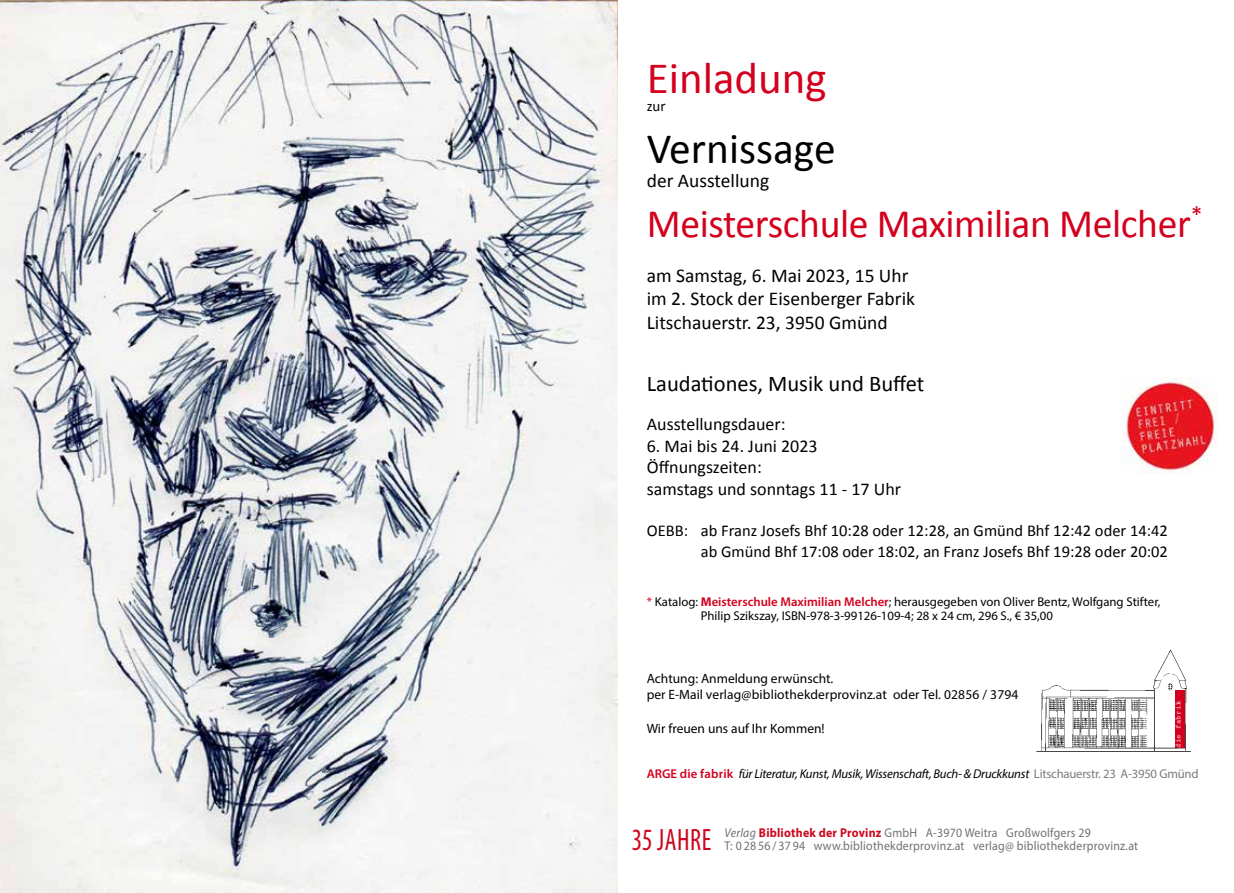
<style>
.page{position:relative;width:1234px;height:893px;background:#fff}
.page>*{position:absolute;margin:0;border:0;box-sizing:border-box;transform-origin:0 0}
.t1{font:45px "Calibri";color:#d3011e}
.t2{font:43.5px "Calibri";color:#000}
.t3{font:40.5px "Calibri";letter-spacing:-.01em;color:#d3011e}
.t4{font:condensed 31.05px "Myriad Pro";letter-spacing:.02em;color:#cd071e;scale:.87 1}
.t5{font:22.5px "Calibri";color:#000}
.t6{font:19.5px/23.4px "Calibri";color:#000}
.t7{font:18px/21.6px "Calibri";color:#000}
.t8{font:16.5px/21.6px "Calibri";color:#000;text-align:right}
.t9{font:15px "Calibri";color:#000}
.t10{font:13.5px/16.2px "Myriad Pro";color:#000}
.t11{font:12.75px/13.5px "Myriad Pro";color:#000}
.t12{font:12.75px "Myriad Pro";letter-spacing:.02em;color:#707172;scale:.93 1}
.t13{font:italic 12.75px "Myriad Pro";letter-spacing:-.02em;color:#000}
.t14{font:700 7.35px "Prestige Elite Std";letter-spacing:.04em;color:#fff}
.s1{color:#d3011e}
.s2{font-weight:700;color:#d3011e}
.s3{font-weight:600;color:#d3011e}
.s4{font-weight:600;font-style:normal;color:#d3011e}
.s5{font-style:normal;color:#7b7c7e}
.s6{font-style:italic}
.s7{font-weight:700;color:#cd071e}
</style>
<div class="page">
<img style="left:0;top:0;width:617px;height:893px">
<img style="left:1121px;top:377px;width:95px;height:96px">
<img style="left:1036px;top:649px;width:155px;height:103px">
<div style="left:1175px;top:690px;width:9px;height:58px;background:#d3011e"></div>
<h1 class="t1" style="left:646px;top:47px;width:181px">Einladung</h1>
<p class="t9" style="left:646px;top:96px;width:20px">zur</p>
<h2 class="t2" style="left:646px;top:119px;width:190px">Vernissage</h2>
<h3 class="t6" style="left:646px;top:168px;width:124px">der Ausstellung</h3>
<h3 class="t3" style="left:646px;top:195px;width:557px">Meisterschule Maximilian Melcher<sup>*</sup></h3>
<h3 class="t6" style="left:646px;top:263px;width:270px">am Samstag, 6. Mai 2023, 15 Uhr im 2. Stock der Eisenberger Fabrik<br>Litschauerstr. 23, 3950 Gmünd</h3>
<h3 class="t5" style="left:646px;top:368px;width:279px">Laudationes, Musik und Buffet</h3>
<h3 class="t7" style="left:646px;top:413px;width:140px">Ausstellungsdauer:</h3>
<h3 class="t7" style="left:646px;top:434px;width:256px">6. Mai bis 24. Juni 2023<br>Öffnungszeiten:<br>samstags und sonntags 11 - 17 Uhr</h3>
<p class="t8" style="left:646px;top:519px;width:522px">OEBB: ab Franz Josefs Bhf 10:28 oder 12:28, an Gmünd Bhf 12:42 oder 14:42 ab Gmünd Bhf 17:08 oder 18:02, an Franz Josefs Bhf 19:28 oder 20:02</p>
<p class="t11" style="left:700px;top:595px;width:461px;text-indent:-54px"><span class="s1">*</span> Katalog: <span class="s2">M</span><span class="s3">eisterschule Maximilian Melcher</span>; herausgegeben von Oliver Bentz, Wolfgang Stifter,<br>Philip Szikszay, ISBN-978-3-99126-109-4; 28 x 24 cm, 296 S., € 35,00</p>
<p class="t10" style="left:646px;top:670px;width:373px">Achtung: Anmeldung erwünscht.<br>per E-Mail verlag@bibliothekderprovinz.at oder Tel. 02856 / 3794</p>
<p class="t10" style="left:646px;top:720px;width:179px">Wir freuen uns auf Ihr Kommen!</p>
<p class="t13" style="left:646px;top:766px;width:553px"><span class="s4">ARGE die fabrik</span> für Literatur, Kunst, Musik, Wissenschaft, Buch- &amp; Druckkunst <span class="s5">Litschauerstr. 23 A-3950 Gmünd</span></p>
<p class="t14" style="left:1173px;top:748px;width:49px;rotate:-90deg">die fabrik</p>
<p class="t12" style="left:724px;top:824px;width:395px"><span class="s6">Verlag</span> <span class="s7">Bibliothek der Provinz</span> GmbH A-3970 Weitra Großwolfgers 29</p>
<h3 class="t4" style="left:631px;top:821px;width:93px">35 JAHRE</h3>
<p class="t12" style="left:724px;top:838px;width:446px">T: 0 28 56 / 37 94 www.bibliothekderprovinz.at verlag@ bibliothekderprovinz.at</p>
</div>
